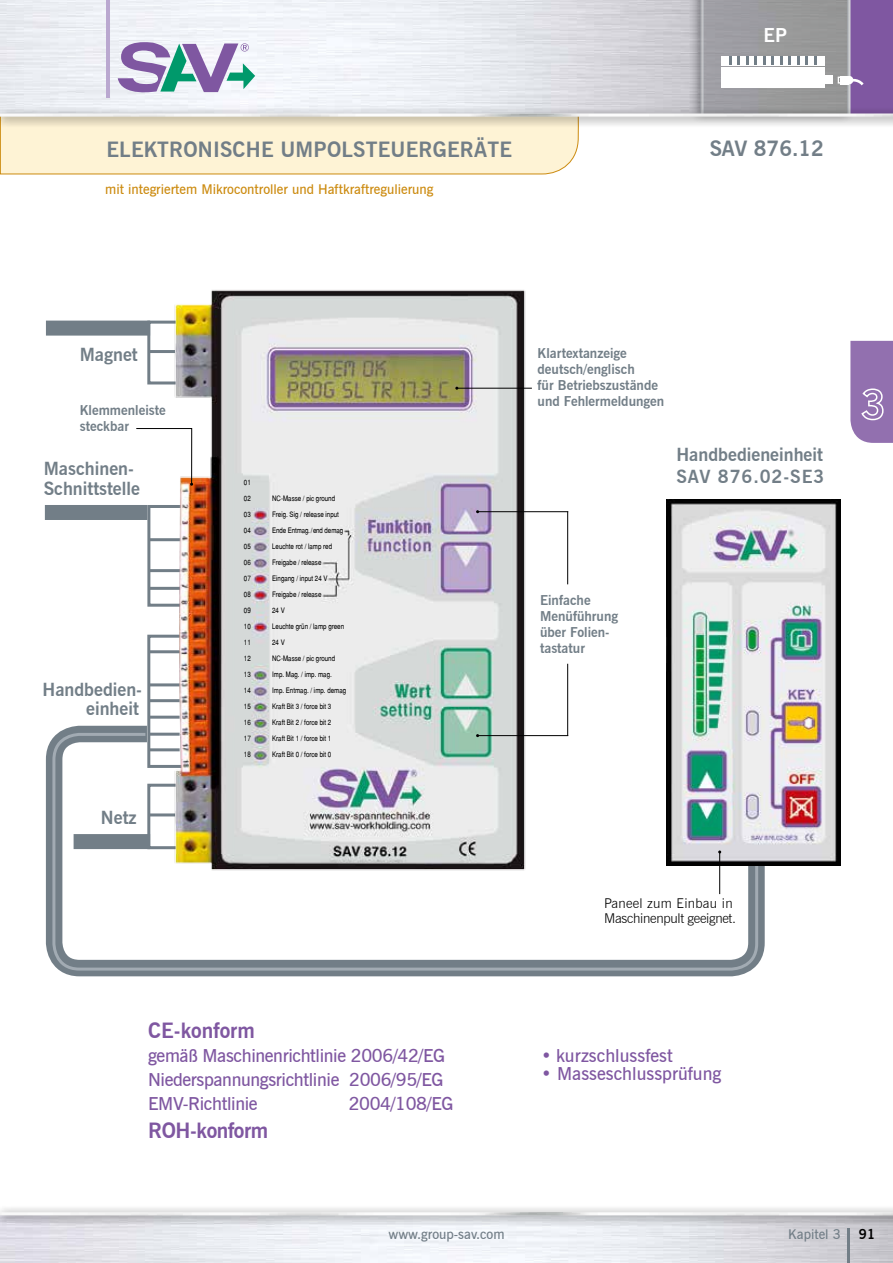
<style>
.page{position:relative;width:893px;height:1263px;background:#fff}
.page>*{position:absolute;margin:0;border:0;box-sizing:border-box;transform-origin:0 0}
.t1{font:700 21px "News Gothic BT";letter-spacing:.01em;color:#727e87}
.t2{font:700 21px "News Gothic BT";letter-spacing:-.02em;color:#7f57a1}
.t3{font:700 21px "News Gothic BT";color:#7f57a1}
.t4{font:700 19.05px "News Gothic BT";color:#fff}
.t5{font:600 18px/24px "News Gothic BT";letter-spacing:-.02em;color:#7f57a1;text-align:justify}
.t6{font:700 18px/19.5px "News Gothic BT";color:#727e87}
.t7{font:600 18px "News Gothic BT";color:#7f57a1}
.t8{font:700 13.5px/16.2px "News Gothic BT";color:#727e87}
.t9{font:600 13.5px "News Gothic BT";color:#cc8b10}
.t10{font:300 13.5px/15px "News Gothic BT";letter-spacing:-.02em;color:#000}
.t11{font:600 13.5px "News Gothic BT";color:#727e87}
.t12{font:700 13.5px "News Gothic BT";color:#000}
.t13{font:7.5px/16px "Switzerland Narrow Plain";color:#000;text-align:justify}
</style>
<div class="page">
<div style="left:688px;top:0;width:167px;height:124px;background:#000;opacity:.75"></div>
<div style="left:702px;top:0;width:148px;height:115px;background:#9a9a9b"></div>
<svg style="left:118px;top:42px;width:137px;height:55px"></svg>
<hr style="left:106px;top:0;width:3px;height:98px;background:#baa8d0">
<div style="left:850px;top:0;width:43px;height:115px;background:#7f57a1"></div>
<svg style="left:847px;top:0;width:3px;height:106px"></svg>
<div style="left:0;top:1205px;width:893px;height:22px;background:#000;opacity:.6"></div>
<img style="left:0;top:1212px;width:893px;height:3px">
<hr style="left:848px;top:1228px;width:2px;height:35px;background:#727e87">
<svg style="left:700px;top:0;width:3px;height:106px"></svg>
<div style="left:0;top:128px;width:579px;height:47px;background:#fef3d5"></div>
<div style="left:0;top:106px;width:893px;height:22px;background:#000;opacity:.6"></div>
<svg style="left:850px;top:341px;width:43px;height:102px;background:#9a7bb5"></svg>
<div style="left:841px;top:76px;width:8px;height:8px;background:#fff"></div>
<svg style="left:838px;top:77px;width:26px;height:11px"></svg>
<div style="left:845px;top:76px;width:8px;height:8px;background:#fff;border-radius:50%"></div>
<div style="left:721px;top:67px;width:103px;height:20px;background:#fff"></div>
<div style="left:721px;top:56px;width:103px;height:10px;background:#fff"></div>
<svg style="left:729px;top:56px;width:2px;height:9px"></svg>
<svg style="left:737px;top:56px;width:3px;height:9px"></svg>
<svg style="left:746px;top:56px;width:2px;height:9px"></svg>
<svg style="left:754px;top:56px;width:3px;height:9px"></svg>
<svg style="left:763px;top:56px;width:2px;height:9px"></svg>
<svg style="left:771px;top:56px;width:3px;height:9px"></svg>
<svg style="left:780px;top:56px;width:2px;height:9px"></svg>
<svg style="left:788px;top:56px;width:3px;height:9px"></svg>
<svg style="left:797px;top:56px;width:2px;height:9px"></svg>
<svg style="left:805px;top:56px;width:3px;height:9px"></svg>
<svg style="left:814px;top:56px;width:2px;height:9px"></svg>
<div style="left:825px;top:76px;width:8px;height:8px;background:#fff"></div>
<div style="left:147px;top:321px;width:51px;height:63px;border:3px solid #727e87"></div>
<div style="left:147px;top:635px;width:51px;height:133px;border:3px solid #727e87"></div>
<div style="left:147px;top:505px;width:51px;height:102px;border:3px solid #727e87"></div>
<div style="left:45px;top:505px;width:102px;height:15px;background:#727e87"></div>
<hr style="left:149px;top:538px;width:36px;height:3px;background:#727e87">
<hr style="left:149px;top:569px;width:36px;height:3px;background:#727e87">
<hr style="left:149px;top:587px;width:36px;height:3px;background:#727e87">
<svg style="left:45px;top:717px;width:720px;height:260px"></svg>
<svg style="left:51px;top:731px;width:709px;height:241px"></svg>
<div style="left:46px;top:321px;width:104px;height:15px;background:#727e87"></div>
<hr style="left:150px;top:650px;width:30px;height:3px;background:#727e87">
<hr style="left:150px;top:683px;width:30px;height:3px;background:#727e87">
<hr style="left:150px;top:699px;width:30px;height:3px;background:#727e87">
<hr style="left:150px;top:716px;width:30px;height:3px;background:#727e87">
<hr style="left:150px;top:733px;width:30px;height:3px;background:#727e87">
<hr style="left:150px;top:748px;width:30px;height:3px;background:#727e87">
<div style="left:147px;top:784px;width:51px;height:65px;border:3px solid #727e87"></div>
<hr style="left:149px;top:813px;width:26px;height:3px;background:#727e87">
<div style="left:74px;top:834px;width:76px;height:15px;background:#727e87"></div>
<img style="left:167px;top:290px;width:366px;height:587px">
<svg style="left:136px;top:428px;width:57px;height:58px"></svg>
<hr style="left:457px;top:388px;width:75px;height:1px;background:#000">
<hr style="left:567px;top:511px;width:1px;height:73px;background:#000">
<hr style="left:478px;top:511px;width:90px;height:1px;background:#000">
<hr style="left:567px;top:664px;width:1px;height:72px;background:#000">
<hr style="left:478px;top:735px;width:90px;height:1px;background:#000">
<img style="left:666px;top:499px;width:175px;height:367px">
<hr style="left:719px;top:852px;width:1px;height:42px;background:#000">
<hr style="left:148px;top:350px;width:27px;height:3px;background:#727e87">
<h2 class="t4" style="left:764px;top:24px;width:25px">EP</h2>
<h1 class="t1" style="left:106px;top:137px;width:407px">ELEKTRONISCHE UMPOLSTEUERGERÄTE</h1>
<h1 class="t1" style="left:710px;top:136px;width:116px">SAV 876.12</h1>
<h3 class="t9" style="left:105px;top:181px;width:330px">mit integriertem Mikrocontroller und Haftkraftregulierung</h3>
<h3 class="t6" style="left:80px;top:345px;width:60px">Magnet</h3>
<h3 class="t8" style="left:80px;top:402px;width:88px">Klemmenleiste steckbar</h3>
<h3 class="t6" style="left:44px;top:459px;width:98px">Maschinen-<br>Schnittstelle</h3>
<h3 class="t6" style="left:43px;top:679px;width:101px;text-align:right">Handbedien&shy;einheit</h3>
<h3 class="t6" style="left:101px;top:808px;width:37px">Netz</h3>
<p class="t13" style="left:244px;top:474px;width:8px">01<br>02<br>03<br>04<br>05<br>06<br>07<br>08<br>09<br>10<br>11<br>12<br>13<br>14<br>15<br>16<br>17<br>18</p>
<p class="t13" style="left:272px;top:490px;width:76px;text-align:left">NC-Masse / pic ground<br>Freig. Sig / release input<br>Ende Entmag. / end demag<br>Leuchte rot / lamp red<br>Freigabe / release<br>Eingang / input 24 V<br>Freigabe / release<br>24 V<br>Leuchte grün / lamp green<br>24 V<br>NC-Masse / pic ground<br>Imp. Mag. / imp. mag.<br>Imp. Entmag. / imp. demag<br>Kraft Bit 3 / force bit 3<br>Kraft Bit 2 / force bit 2<br>Kraft Bit 1 / force bit 1<br>Kraft Bit 0 / force bit 0</p>
<h1 class="t3" style="left:148px;top:1017px;width:108px">CE-konform</h1>
<h3 class="t5" style="left:148px;top:1043px;width:299px">gemäß Maschinenrichtlinie 2006/42/EG Niederspannungsrichtlinie 2006/95/EG EMV-Richtlinie</h3>
<h3 class="t5" style="left:349px;top:1091px;width:106px">2004/108/EG</h3>
<h1 class="t2" style="left:148px;top:1117px;width:122px">ROH-konform</h1>
<h3 class="t8" style="left:538px;top:344px;width:128px">Klartextanzeige deutsch/englisch<br>für Betriebszustände und Fehlermeldungen</h3>
<h3 class="t6" style="left:676px;top:444px;width:149px;line-height:21.6px">Handbedieneinheit<br>SAV 876.02-SE3</h3>
<h3 class="t8" style="left:540px;top:591px;width:80px">Einfache<br>Menüführung über Folien&shy;tastatur</h3>
<h3 class="t10" style="left:604px;top:896px;width:134px">Paneel zum Einbau in<br>Maschinenpult geeignet.</h3>
<h3 class="t7" style="left:541px;top:1045px;width:133px">• kurzschlussfest</h3>
<h3 class="t7" style="left:541px;top:1063px;width:182px">• Masseschlussprüfung</h3>
<h3 class="t11" style="left:388px;top:1226px;width:118px">www.group-sav.com</h3>
<h3 class="t11" style="left:788px;top:1226px;width:54px">Kapitel 3</h3>
<h3 class="t12" style="left:859px;top:1226px;width:18px">91</h3>
</div>
